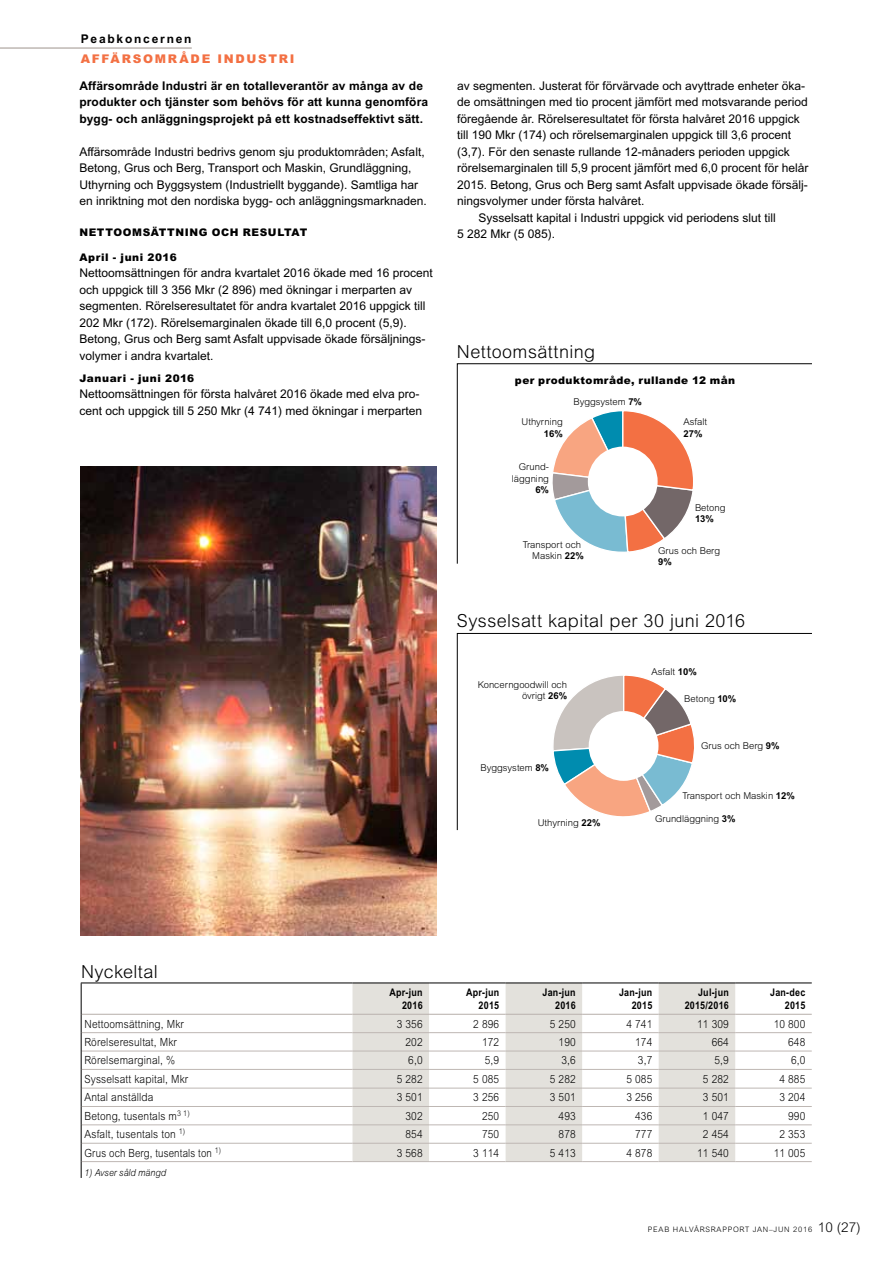
<style>
.page{position:relative;width:893px;height:1263px;background:#fff}
.page>*{position:absolute;margin:0;border:0;box-sizing:border-box;transform-origin:0 0}
.t1{font:300 18px "Arial MT Std";letter-spacing:.02em;color:#000}
.t2{font:12px/16.5px "Arial MT Std";color:#000}
.t3{font:700 12px/16.5px "Arial MT Std";letter-spacing:.01em;color:#000}
.t4{font:900 12px "Arial MT Std";letter-spacing:.145em;color:#f37043}
.t5{font:700 12px "Arial MT Std";letter-spacing:.15em;color:#000}
.t6{font:300 11.25px "Arial MT Std";letter-spacing:.015em;color:#000;scale:.9 1}
.t7{font:300 11.25px "Arial MT Std";letter-spacing:.015em;color:#000;scale:.86 1}
.t8{font:900 10.5px "Arial MT Std";letter-spacing:.05em;color:#000}
.t9{font:700 10.5px/13.5px "Arial MT Std";letter-spacing:.03em;color:#000;text-align:right;scale:.85 1}
.t10{font:italic 300 9.75px "Arial MT Std";color:#000;scale:.9 1}
.t11{font:300 9.45px/11.4px "Arial MT Std";color:#000;text-align:right}
.t12{font:700 9.45px "Arial MT Std";color:#000}
.t13{font:300 7.5px "Arial MT Std";letter-spacing:.1em;color:#000}
.s1{font-weight:700}
.s2{font-size:13.5px}
</style>
<div class="page">
<svg style="left:352px;top:983px;width:383px;height:31px;fill:#e3e1dc"></svg>
<hr style="left:81px;top:983px;width:1px;height:31px;background:#000">
<svg style="left:81px;top:1014px;width:731px;height:164px"></svg>
<hr style="left:81px;top:982px;width:271px;height:1px;background:#000">
<hr style="left:352px;top:982px;width:77px;height:1px;background:#000">
<hr style="left:429px;top:982px;width:77px;height:1px;background:#000">
<hr style="left:506px;top:982px;width:76px;height:1px;background:#000">
<hr style="left:582px;top:982px;width:77px;height:1px;background:#000">
<hr style="left:659px;top:982px;width:76px;height:1px;background:#000">
<hr style="left:735px;top:982px;width:77px;height:1px;background:#000">
<svg style="left:456px;top:363px;width:356px;height:201px"></svg>
<svg style="left:551px;top:409px;width:144px;height:145px"></svg>
<div style="left:588px;top:447px;width:70px;height:69px;background:#fff;border-radius:50%"></div>
<svg style="left:456px;top:633px;width:356px;height:198px"></svg>
<svg style="left:550px;top:674px;width:146px;height:150px"></svg>
<div style="left:589px;top:711px;width:69px;height:70px;background:#fff;border-radius:50%"></div>
<img style="left:81px;top:467px;width:355px;height:468px">
<hr style="left:0;top:47px;width:192px;height:2px;background:#beb7b3">
<p class="t5" style="left:81px;top:31px;width:112px">Peabkoncernen</p>
<p class="t4" style="left:81px;top:51px;width:215px">AFFÄRSOMRÅDE INDUSTRI</p>
<p class="t3" style="left:79px;top:77px;width:350px">Affärsområde Industri är en totalleverantör av många av de produkter och tjänster som behövs för att kunna genomföra bygg- och anläggningsprojekt på ett kostnadseffektivt sätt.</p>
<p class="t2" style="left:79px;top:143px;width:349px">Affärsområde Industri bedrivs genom sju produktområden; Asfalt, Betong, Grus och Berg, Transport och Maskin, Grundläggning, Uthyrning och Byggsystem (Industriellt byggande). Samtliga har en inriktning mot den nordiska bygg- och anläggningsmarknaden.</p>
<p class="t8" style="left:79px;top:225px;width:229px">NETTOOMSÄTTNING OCH RESULTAT</p>
<p class="t8" style="left:79px;top:250px;width:99px">April - juni 2016</p>
<p class="t2" style="left:79px;top:265px;width:355px">Nettoomsättningen för andra kvartalet 2016 ökade med 16 procent och uppgick till 3 356 Mkr (2 896) med ökningar i merparten av segmenten. Rörelseresultatet för andra kvartalet 2016 uppgick till 202 Mkr (172). Rörelsemarginalen ökade till 6,0 procent (5,9).<br>Betong, Grus och Berg samt Asfalt uppvisade ökade försäljnings&shy;volymer i andra kvartalet.</p>
<p class="t8" style="left:79px;top:371px;width:116px">Januari - juni 2016</p>
<p class="t2" style="left:79px;top:386px;width:344px">Nettoomsättningen för första halvåret 2016 ökade med elva pro&shy;cent och uppgick till 5 250 Mkr (4 741) med ökningar i merparten</p>
<p class="t2" style="left:457px;top:77px;width:350px">av segmenten. Justerat för förvärvade och avyttrade enheter öka-</p>
<p class="t2" style="left:457px;top:93px;width:352px">de omsättningen med tio procent jämfört med motsvarande period</p>
<p class="t2" style="left:457px;top:110px;width:344px">föregående år. Rörelseresultatet för första halvåret 2016 uppgick</p>
<p class="t2" style="left:457px;top:126px;width:336px">till 190 Mkr (174) och rörelsemarginalen uppgick till 3,6 procent</p>
<p class="t2" style="left:457px;top:143px;width:334px">(3,7). För den senaste rullande 12-månaders perioden uppgick</p>
<p class="t2" style="left:457px;top:159px;width:353px">rörelsemarginalen till 5,9 procent jämfört med 6,0 procent för helår</p>
<p class="t2" style="left:457px;top:176px;width:352px">2015. Betong, Grus och Berg samt Asfalt uppvisade ökade försälj-</p>
<p class="t2" style="left:457px;top:192px;width:189px">ningsvolymer under första halvåret.</p>
<p class="t2" style="left:478px;top:209px;width:299px">Sysselsatt kapital i Industri uppgick vid periodens slut till</p>
<p class="t2" style="left:457px;top:225px;width:100px">5 282 Mkr (5 085).</p>
<h1 class="t1" style="left:457px;top:341px;width:140px">Nettoomsättning</h1>
<p class="t8" style="left:515px;top:374px;width:222px">per produktområde, rullande 12 mån</p>
<p class="t11" style="left:684px;top:416px;width:25px">Asfalt</p>
<p class="t12" style="left:684px;top:428px;width:20px">27%</p>
<p class="t11" style="left:573px;top:396px;width:70px">Byggsystem <span class="s1">7%</span></p>
<p class="t11" style="left:522px;top:416px;width:43px">Uthyrning</p>
<p class="t12" style="left:544px;top:428px;width:20px">16%</p>
<p class="t11" style="left:512px;top:461px;width:39px">Grund&shy;läggning</p>
<p class="t12" style="left:535px;top:484px;width:15px">6%</p>
<p class="t11" style="left:523px;top:539px;width:62px">Transport och<br>Maskin <span class="s1">22%</span></p>
<p class="t11" style="left:695px;top:502px;width:32px">Betong</p>
<p class="t12" style="left:695px;top:513px;width:20px">13%</p>
<p class="t11" style="left:658px;top:545px;width:64px">Grus och Berg</p>
<p class="t12" style="left:658px;top:556px;width:15px">9%</p>
<h1 class="t1" style="left:457px;top:611px;width:290px">Sysselsatt kapital per 30 juni 2016</h1>
<p class="t11" style="left:478px;top:679px;width:91px">Koncerngoodwill och övrigt <span class="s1">26%</span></p>
<p class="t11" style="left:480px;top:761px;width:70px">Byggsystem <span class="s1">8%</span></p>
<p class="t11" style="left:652px;top:666px;width:47px">Asfalt <span class="s1">10%</span></p>
<p class="t11" style="left:684px;top:693px;width:54px">Betong <span class="s1">10%</span></p>
<p class="t11" style="left:701px;top:740px;width:80px">Grus och Berg <span class="s1">9%</span></p>
<p class="t11" style="left:682px;top:790px;width:114px">Transport och Maskin <span class="s1">12%</span></p>
<p class="t11" style="left:538px;top:817px;width:64px">Uthyrning <span class="s1">22%</span></p>
<p class="t11" style="left:655px;top:813px;width:82px">Grundläggning <span class="s1">3%</span></p>
<h1 class="t1" style="left:81px;top:961px;width:78px">Nyckeltal</h1>
<p class="t9" style="left:389px;top:985px;width:41px">Apr-jun<br>2016</p>
<p class="t9" style="left:466px;top:985px;width:41px">Apr-jun<br>2015</p>
<p class="t9" style="left:542px;top:985px;width:41px">Jan-jun<br>2016</p>
<p class="t9" style="left:619px;top:985px;width:41px">Jan-jun<br>2015</p>
<p class="t9" style="left:685px;top:985px;width:53px">Jul-jun<br>2015/2016</p>
<p class="t9" style="left:770px;top:985px;width:43px">Jan-dec<br>2015</p>
<p class="t6" style="left:85px;top:1017px;width:112px">Nettoomsättning, Mkr</p>
<p class="t6" style="left:397px;top:1017px;width:30px">3 356</p>
<p class="t6" style="left:473px;top:1017px;width:30px">2 896</p>
<p class="t6" style="left:550px;top:1017px;width:30px">5 250</p>
<p class="t6" style="left:626px;top:1017px;width:30px">4 741</p>
<p class="t6" style="left:697px;top:1017px;width:37px">11 309</p>
<p class="t6" style="left:774px;top:1017px;width:37px">10 800</p>
<p class="t6" style="left:85px;top:1035px;width:104px">Rörelseresultat, Mkr</p>
<p class="t6" style="left:405px;top:1035px;width:21px">202</p>
<p class="t6" style="left:482px;top:1035px;width:21px">172</p>
<p class="t6" style="left:559px;top:1035px;width:21px">190</p>
<p class="t6" style="left:635px;top:1035px;width:21px">174</p>
<p class="t6" style="left:712px;top:1035px;width:21px">664</p>
<p class="t6" style="left:788px;top:1035px;width:21px">648</p>
<p class="t6" style="left:85px;top:1054px;width:102px">Rörelsemarginal, %</p>
<p class="t6" style="left:408px;top:1054px;width:17px">6,0</p>
<p class="t6" style="left:485px;top:1054px;width:17px">5,9</p>
<p class="t6" style="left:561px;top:1054px;width:17px">3,6</p>
<p class="t6" style="left:638px;top:1054px;width:17px">3,7</p>
<p class="t6" style="left:714px;top:1054px;width:17px">5,9</p>
<p class="t6" style="left:791px;top:1054px;width:17px">6,0</p>
<p class="t6" style="left:85px;top:1073px;width:117px">Sysselsatt kapital, Mkr</p>
<p class="t6" style="left:397px;top:1073px;width:30px">5 282</p>
<p class="t6" style="left:473px;top:1073px;width:30px">5 085</p>
<p class="t6" style="left:550px;top:1073px;width:30px">5 282</p>
<p class="t6" style="left:626px;top:1073px;width:30px">5 085</p>
<p class="t6" style="left:703px;top:1073px;width:30px">5 282</p>
<p class="t6" style="left:779px;top:1073px;width:30px">4 885</p>
<p class="t6" style="left:85px;top:1091px;width:78px">Antal anställda</p>
<p class="t6" style="left:397px;top:1091px;width:30px">3 501</p>
<p class="t6" style="left:473px;top:1091px;width:30px">3 256</p>
<p class="t6" style="left:550px;top:1091px;width:30px">3 501</p>
<p class="t6" style="left:626px;top:1091px;width:30px">3 256</p>
<p class="t6" style="left:703px;top:1091px;width:30px">3 501</p>
<p class="t6" style="left:779px;top:1091px;width:30px">3 204</p>
<p class="t6" style="left:85px;top:1109px;width:118px">Betong, tusentals m<sup>3</sup> <sup>1)</sup></p>
<p class="t6" style="left:405px;top:1109px;width:21px">302</p>
<p class="t6" style="left:482px;top:1109px;width:21px">250</p>
<p class="t6" style="left:559px;top:1109px;width:21px">493</p>
<p class="t6" style="left:635px;top:1109px;width:21px">436</p>
<p class="t6" style="left:703px;top:1109px;width:30px">1 047</p>
<p class="t6" style="left:788px;top:1109px;width:21px">990</p>
<p class="t6" style="left:85px;top:1128px;width:113px">Asfalt, tusentals ton <sup>1)</sup></p>
<p class="t6" style="left:405px;top:1128px;width:21px">854</p>
<p class="t6" style="left:482px;top:1128px;width:21px">750</p>
<p class="t6" style="left:559px;top:1128px;width:21px">878</p>
<p class="t6" style="left:635px;top:1128px;width:21px">777</p>
<p class="t6" style="left:703px;top:1128px;width:30px">2 454</p>
<p class="t6" style="left:779px;top:1128px;width:30px">2 353</p>
<p class="t7" style="left:85px;top:1146px;width:160px">Grus och Berg, tusentals ton <sup>1)</sup></p>
<p class="t6" style="left:397px;top:1146px;width:30px">3 568</p>
<p class="t6" style="left:473px;top:1146px;width:30px">3 114</p>
<p class="t6" style="left:550px;top:1146px;width:30px">5 413</p>
<p class="t6" style="left:626px;top:1146px;width:30px">4 878</p>
<p class="t6" style="left:697px;top:1146px;width:37px">11 540</p>
<p class="t6" style="left:774px;top:1146px;width:37px">11 005</p>
<p class="t10" style="left:85px;top:1167px;width:92px">1) Avser såld mängd</p>
<p class="t13" style="left:648px;top:1225px;width:214px">PEAB HALVÅRSRAPPORT JAN–JUN 2016 <span class="s2">10 (27)</span></p>
</div>
